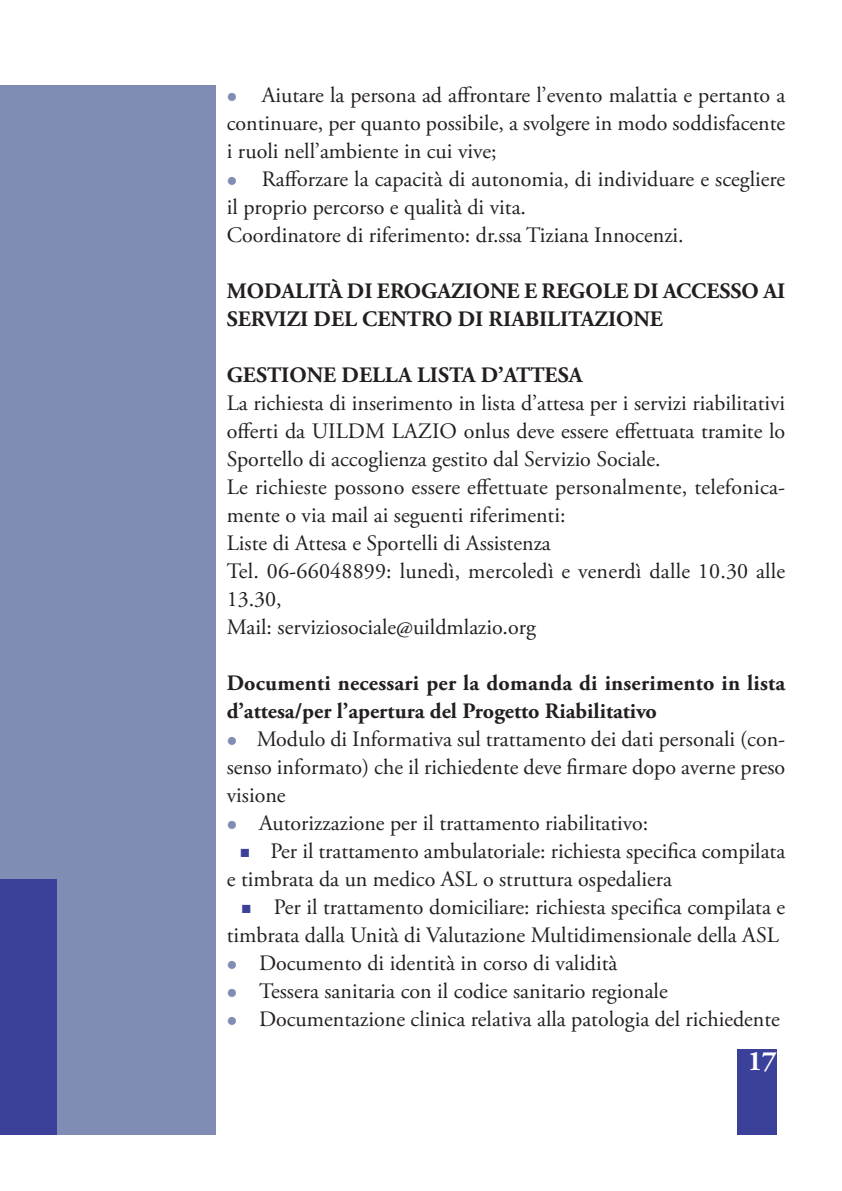
<style>
.page{position:relative;width:842px;height:1191px;background:#fff}
.page>*{position:absolute;margin:0;border:0;box-sizing:border-box;transform-origin:0 0}
.t1{font:700 28px "Adobe Garamond Pro";color:#fff}
.t2{font:22px/28px "Adobe Garamond Pro";color:#241f1f}
.t3{font:700 22px/28px "Adobe Garamond Pro";color:#241f1f}
.s1{color:#808cb3}
.s2{color:#3b419b}
</style>
<div class="page">
<div style="left:737px;top:1049px;width:40px;height:85px;background:#3b419b"></div>
<div style="left:0;top:85px;width:215px;height:1049px;background:#808cb3"></div>
<div style="left:0;top:879px;width:57px;height:255px;background:#3b419b"></div>
<p class="t2" style="left:227px;top:83px;width:560px;text-align:justify"><span class="s1">●</span> Aiutare la persona ad affrontare l’evento malattia e pertanto a continuare, per quanto possibile, a svolgere in modo soddisfacente i ruoli nell’ambiente in cui vive;</p>
<p class="t2" style="left:227px;top:167px;width:560px"><span class="s1">●</span> Rafforzare la capacità di autonomia, di individuare e scegliere il proprio percorso e qualità di vita.<br>Coordinatore di riferimento: dr.ssa Tiziana Innocenzi.</p>
<p class="t3" style="left:227px;top:279px;width:560px">MODALITÀ DI EROGAZIONE E REGOLE DI ACCESSO AI<br>SERVIZI DEL CENTRO DI RIABILITAZIONE</p>
<p class="t3" style="left:227px;top:363px;width:357px">GESTIONE DELLA LISTA D’ATTESA</p>
<p class="t2" style="left:227px;top:391px;width:560px">La richiesta di inserimento in lista d’attesa per i servizi riabilitativi offerti da UILDM LAZIO onlus deve essere effettuata tramite lo Sportello di accoglienza gestito dal Servizio Sociale.<br>Le richieste possono essere effettuate personalmente, telefonica&shy;mente o via mail ai seguenti riferimenti:<br>Liste di Attesa e Sportelli di Assistenza<br>Tel. 06-66048899: lunedì, mercoledì e venerdì dalle 10.30 alle 13.30,<br>Mail: serviziosociale@uildmlazio.org</p>
<p class="t3" style="left:227px;top:671px;width:560px">Documenti necessari per la domanda di inserimento in lista d’attesa/per l’apertura del Progetto Riabilitativo</p>
<p class="t2" style="left:227px;top:727px;width:560px;text-align:justify"><span class="s1">●</span> Modulo di Informativa sul trattamento dei dati personali (con&shy;senso informato) che il richiedente deve firmare dopo averne preso visione</p>
<p class="t2" style="left:227px;top:811px;width:423px"><span class="s1">●</span> Autorizzazione per il trattamento riabilitativo:</p>
<p class="t2" style="left:227px;top:839px;width:560px;text-indent:13px"><span class="s2">■</span> Per il trattamento ambulatoriale: richiesta specifica compilata e timbrata da un medico ASL o struttura ospedaliera</p>
<p class="t2" style="left:227px;top:895px;width:560px;text-align:right"><span class="s2">■</span> Per il trattamento domiciliare: richiesta specifica compilata e timbrata dalla Unità di Valutazione Multidimensionale della ASL</p>
<p class="t2" style="left:227px;top:951px;width:392px"><span class="s1">●</span> Documento di identità in corso di validità</p>
<p class="t2" style="left:227px;top:979px;width:442px"><span class="s1">●</span> Tessera sanitaria con il codice sanitario regionale</p>
<p class="t2" style="left:227px;top:1007px;width:555px"><span class="s1">●</span> Documentazione clinica relativa alla patologia del richiedente</p>
<p class="t1" style="left:748px;top:1049px;width:31px">17</p>
</div>
